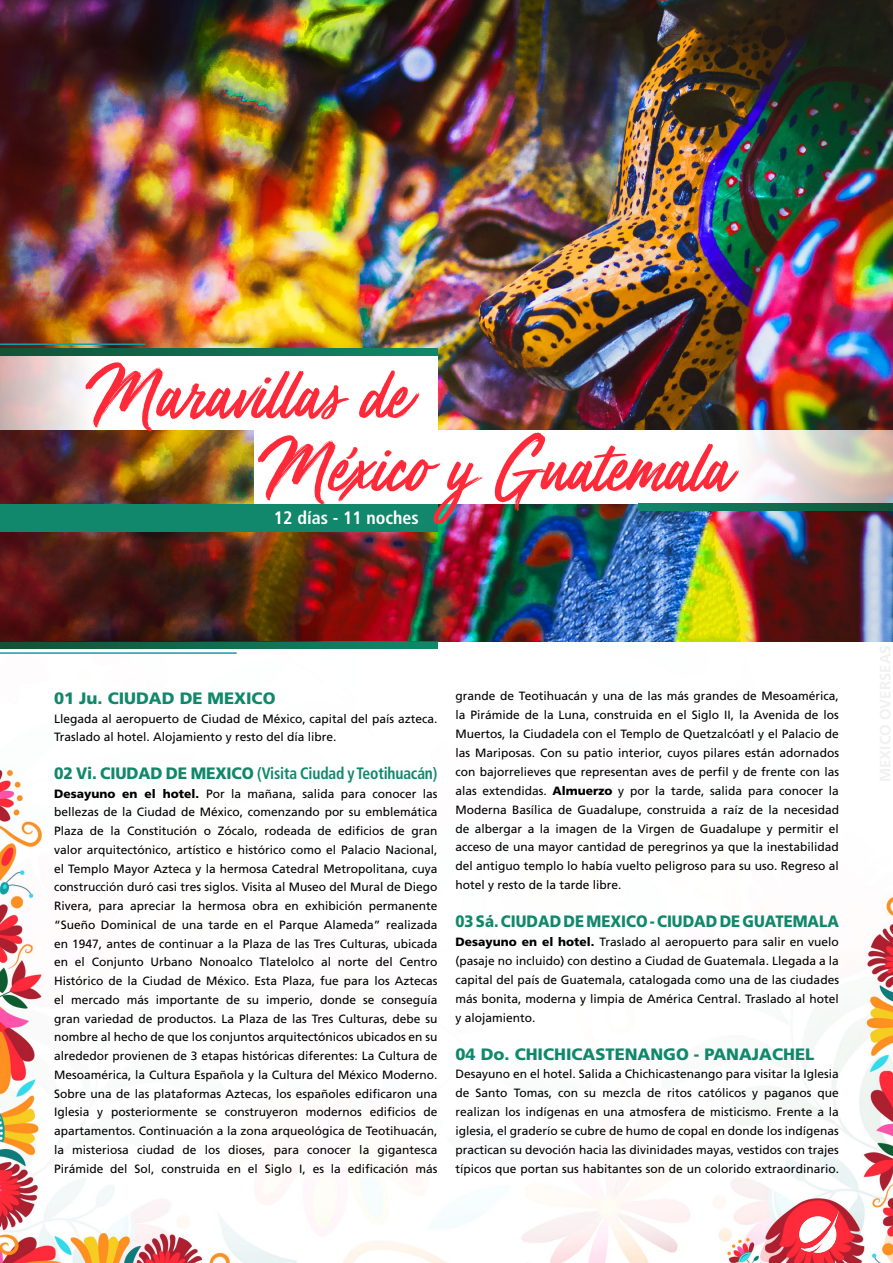
<style>
.page{position:relative;width:893px;height:1263px;background:#fff}
.page>*{position:absolute;margin:0;border:0;box-sizing:border-box;transform-origin:0 0}
.t1{font:75px "Mega Fresh";letter-spacing:-.01em;color:#ff2a39}
.t2{font:40.5px "Amarillo";color:#ff2a39}
.t3{font:700 condensed 18px "Frutiger";color:#fff}
.t4{font:900 16.5px "Frutiger";color:#11886b}
.t5{font:700 condensed 16.5px "Frutiger";letter-spacing:-.01em;color:#11886b;scale:.94 1}
.t6{font:900 16.5px "Frutiger";color:#11886b;scale:.9 1}
.t7{font:12px/18.8px "Frutiger";color:#000;text-align:justify}
.s1{font-weight:900;font-stretch:normal}
.s2{font-weight:900}
</style>
<div class="page">
<img style="left:0;top:641px;width:893px;height:622px">
<img style="left:800px;top:1210px;width:39px;height:43px">
<img style="left:753px;top:0;width:140px;height:641px">
<svg style="left:0;top:641px;width:437px;height:7px;background:#11664b"></svg>
<hr style="left:0;top:652px;width:237px;height:2px;background:#149ea3">
<img style="left:0;top:0;width:753px;height:641px">
<div style="left:0;top:504px;width:437px;height:27px;background:#11886b"></div>
<svg style="left:0;top:356px;width:437px;height:74px"></svg>
<svg style="left:255px;top:430px;width:638px;height:74px"></svg>
<svg style="left:0;top:349px;width:437px;height:7px;background:#116c4f"></svg>
<svg style="left:638px;top:504px;width:255px;height:7px;background:#116d50"></svg>
<hr style="left:0;top:343px;width:145px;height:2px;background:#149ea3">
<h1 class="t1" style="left:93px;top:355px;width:318px">Maravillas de</h1>
<h1 class="t1" style="left:265px;top:428px;width:467px">Mexico y Guatemala</h1>
<h2 class="t2" style="left:346px;top:454px;width:14px">´</h2>
<h3 class="t3" style="left:274px;top:507px;width:146px">12 días - 11 noches</h3>
<h3 class="t4" style="left:54px;top:688px;width:223px">01 Ju. CIUDAD DE MEXICO</h3>
<p class="t7" style="left:54px;top:709px;width:385px">Llegada al aeropuerto de Ciudad de México, capital del país azteca.<br>Traslado al hotel. Alojamiento y resto del día libre.</p>
<h3 class="t5" style="left:54px;top:763px;width:409px"><span class="s1">02 Vi. CIUDAD DE MEXICO</span> (Visita Ciudad y Teotihuacán)</h3>
<p class="t7" style="left:54px;top:784px;width:385px"><span class="s2">Desayuno en el hotel.</span> Por la mañana, salida para conocer las bellezas de la Ciudad de México, comenzando por su emblemática Plaza de la Constitución o Zócalo, rodeada de edificios de gran valor arquitectónico, artístico e histórico como el Palacio Nacional, el Templo Mayor Azteca y la hermosa Catedral Metropolitana, cuya construcción duró casi tres siglos. Visita al Museo del Mural de Diego Rivera, para apreciar la hermosa obra en exhibición permanente “Sueño Dominical de una tarde en el Parque Alameda” realizada en 1947, antes de continuar a la Plaza de las Tres Culturas, ubicada en el Conjunto Urbano Nonoalco Tlatelolco al norte del Centro Histórico de la Ciudad de México. Esta Plaza, fue para los Aztecas el mercado más importante de su imperio, donde se conseguía gran variedad de productos. La Plaza de las Tres Culturas, debe su nombre al hecho de que los conjuntos arquitectónicos ubicados en su alrededor provienen de 3 etapas históricas diferentes: La Cultura de Mesoamérica, la Cultura Española y la Cultura del México Moderno.<br>Sobre una de las plataformas Aztecas, los españoles edificaron una Iglesia y posteriormente se construyeron modernos edificios de apartamentos. Continuación a la zona arqueológica de Teotihuacán, la misteriosa ciudad de los dioses, para conocer la gigantesca Pirámide del Sol, construida en el Siglo I, es la edificación más</p>
<p class="t7" style="left:455px;top:686px;width:385px">grande de Teotihuacán y una de las más grandes de Mesoamérica, la Pirámide de la Luna, construida en el Siglo II, la Avenida de los Muertos, la Ciudadela con el Templo de Quetzalcóatl y el Palacio de las Mariposas. Con su patio interior, cuyos pilares están adornados con bajorrelieves que representan aves de perfil y de frente con las alas extendidas. <span class="s2">Almuerzo</span> y por la tarde, salida para conocer la Moderna Basílica de Guadalupe, construida a raíz de la necesidad de albergar a la imagen de la Virgen de Guadalupe y permitir el acceso de una mayor cantidad de peregrinos ya que la inestabilidad del antiguo templo lo había vuelto peligroso para su uso. Regreso al hotel y resto de la tarde libre.</p>
<h3 class="t6" style="left:455px;top:911px;width:428px">03 Sá. CIUDAD DE MEXICO - CIUDAD DE GUATEMALA</h3>
<p class="t7" style="left:455px;top:932px;width:385px"><span class="s2">Desayuno en el hotel.</span> Traslado al aeropuerto para salir en vuelo (pasaje no incluido) con destino a Ciudad de Guatemala. Llegada a la capital del país de Guatemala, catalogada como una de las ciudades más bonita, moderna y limpia de América Central. Traslado al hotel y alojamiento.</p>
<h3 class="t4" style="left:455px;top:1044px;width:360px">04 Do. CHICHICASTENANGO - PANAJACHEL</h3>
<p class="t7" style="left:455px;top:1065px;width:385px">Desayuno en el hotel. Salida a Chichicastenango para visitar la Iglesia de Santo Tomas, con su mezcla de ritos católicos y paganos que realizan los indígenas en una atmosfera de misticismo. Frente a la iglesia, el graderío se cubre de humo de copal en donde los indígenas practican su devoción hacia las divinidades mayas, vestidos con trajes típicos que portan sus habitantes son de un colorido extraordinario.</p>
</div>
